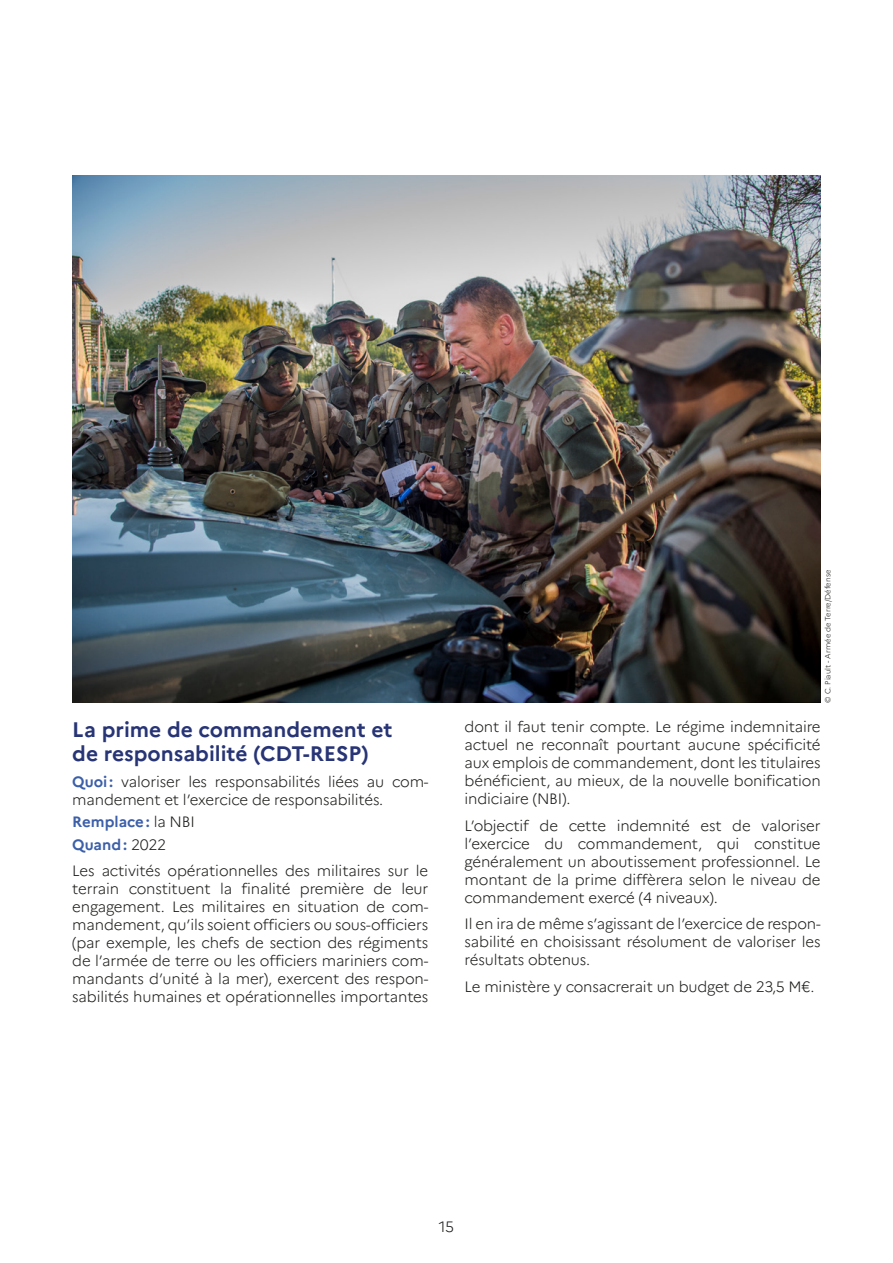
<style>
.page{position:relative;width:893px;height:1263px;background:#fff}
.page>*{position:absolute;margin:0;border:0;box-sizing:border-box;transform-origin:0 0}
.t1{font:700 21px/24px "Marianne";color:#273475}
.t2{font:300 15px/18px "Marianne";letter-spacing:-.01em;color:#1d1d1b;text-align:justify}
.t3{font:700 15px/22.2px "Marianne";color:#3b5fa9}
.t4{font:300 7.5px "Marianne";color:#1d1d1b}
.s1{font-weight:700;color:#3b5fa9}
.s2{font-weight:300;color:#1d1d1b}
</style>
<div class="page">
<img style="left:72px;top:175px;width:749px;height:528px">
<h1 class="t1" style="left:72px;top:717px;width:322px">La prime de commandement et de responsabilité (CDT-RESP)</h1>
<p class="t2" style="left:72px;top:773px;width:358px"><span class="s1">Quoi:</span> valoriser les responsabilités liées au com&shy;mandement et l’exercice de responsabilités.</p>
<p class="t3" style="left:72px;top:811px;width:124px">Remplace: <span class="s2">la NBI<br></span>Quand: <span class="s2">2022</span></p>
<p class="t2" style="left:72px;top:862px;width:358px">Les activités opérationnelles des militaires sur le terrain constituent la finalité première de leur engagement. Les militaires en situation de com&shy;mandement, qu’ils soient officiers ou sous-officiers (par exemple, les chefs de section des régiments de l’armée de terre ou les officiers mariniers com&shy;mandants d’unité à la mer), exercent des respon&shy;sabilités humaines et opérationnelles importantes</p>
<p class="t4" style="left:823px;top:703px;width:134px;rotate:-90deg">© C. Piault - Armée de Terre/Défense</p>
<p class="t2" style="left:465px;top:718px;width:358px">dont il faut tenir compte. Le régime indemnitaire actuel ne reconnaît pourtant aucune spécificité aux emplois de commandement, dont les titulaires bénéficient, au mieux, de la nouvelle bonification indiciaire (NBI).</p>
<p class="t2" style="left:465px;top:816px;width:358px">L’objectif de cette indemnité est de valoriser l’exercice du commandement, qui constitue généralement un aboutissement professionnel. Le montant de la prime diffèrera selon le niveau de commandement exercé (4 niveaux).</p>
<p class="t2" style="left:465px;top:915px;width:358px">Il en ira de même s’agissant de l’exercice de respon&shy;sabilité en choisissant résolument de valoriser les résultats obtenus.</p>
<p class="t2" style="left:465px;top:977px;width:349px">Le ministère y consacrerait un budget de 23,5 M€.</p>
<p class="t2" style="left:439px;top:1218px;width:17px">15</p>
</div>
